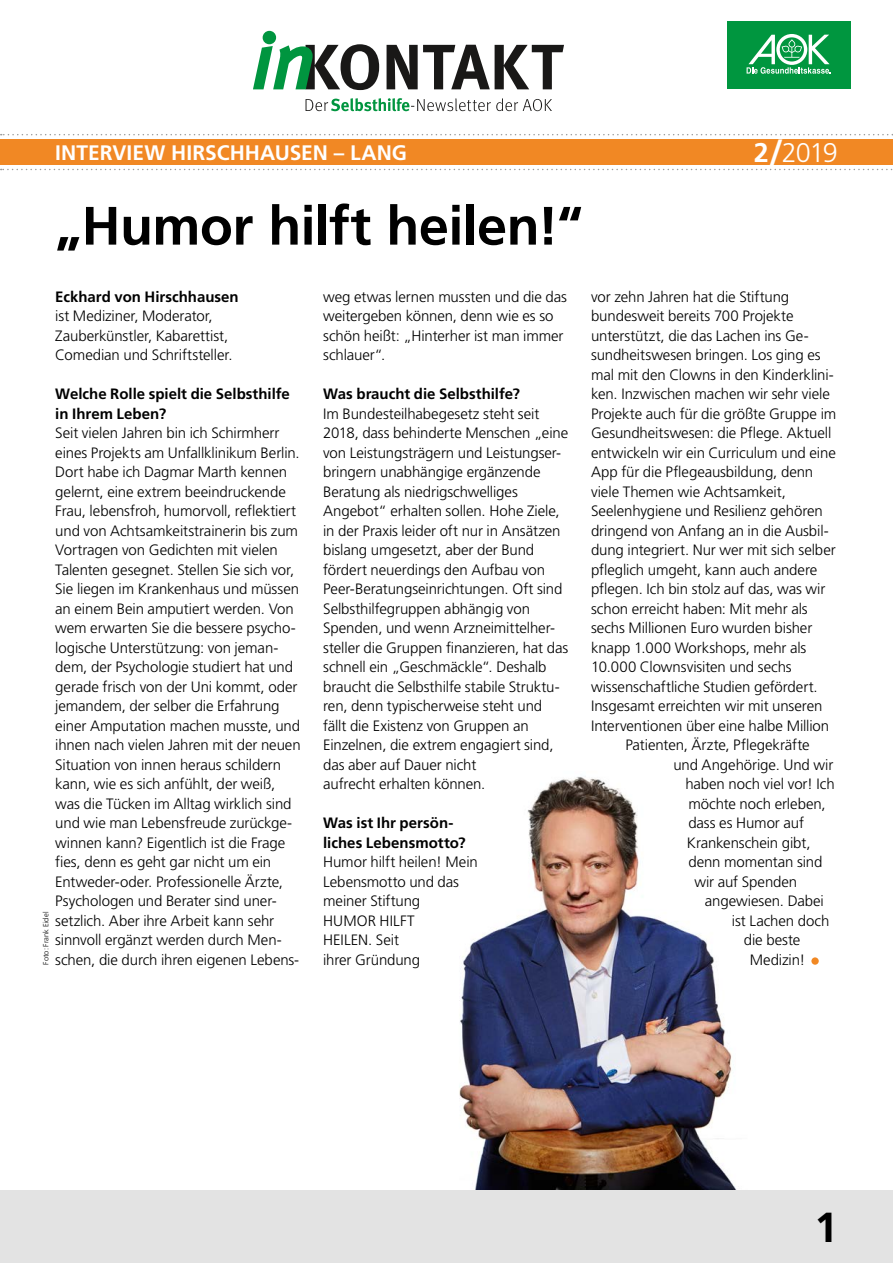
<style>
.page{position:relative;width:893px;height:1263px;background:#fff}
.page>*{position:absolute;margin:0;border:0;box-sizing:border-box;transform-origin:0 0}
.h2_Head_A_26-30pt_groß{font:700 54px "Frutiger LT";letter-spacing:-.01em;color:#000}
.t1{font:700 42px "Frutiger LT";color:#000}
.P_-_xx_Titel_xx{font:700 21px "Frutiger LT";color:#fff}
.P_copy_FLATTER_NUR_oE{font:300 15px/19.5px "Frutiger LT";letter-spacing:-.005em;color:#000}
.P_copy_FLATTER_Interview_Frage{font:700 15px/19.5px "Frutiger LT";color:#000}
.t2{font:300 7.5px "Frutiger LT";letter-spacing:.005em;color:#000}
.s1{font-weight:700}
</style>
<div class="page">
<div style="left:0;top:1191px;width:893px;height:72px;background:#e3e3e3"></div>
<svg style="left:1px;top:169px;width:892px;height:1px"></svg>
<div style="left:0;top:139px;width:893px;height:26px;background:#f18824"></div>
<svg style="left:1px;top:134px;width:892px;height:1px"></svg>
<div style="left:727px;top:21px;width:123px;height:68px;background:#00963f"></div>
<svg style="left:747px;top:34px;width:84px;height:40px"></svg>
<svg style="left:306px;top:98px;width:246px;height:13px"></svg>
<svg style="left:253px;top:31px;width:311px;height:60px"></svg>
<img style="left:413px;top:776px;width:350px;height:415px">
<div style="left:811px;top:957px;width:8px;height:8px;background:#f18824;border-radius:50%"></div>
<p class="P_-_xx_Titel_xx" style="left:55px;top:141px;width:353px">INTERVIEW HIRSCHHAUSEN – LANG</p>
<h1 class="h2_Head_A_26-30pt_groß" style="left:55px;top:194px;width:529px">„Humor hilft heilen!“</h1>
<p class="P_copy_FLATTER_NUR_oE" style="left:55px;top:287px;width:185px"><span class="s1">Eckhard von Hirschhausen </span>ist Mediziner, Moderator,<br>Zauberkünstler, Kabarettist,<br>Comedian und Schriftsteller.</p>
<p class="P_copy_FLATTER_Interview_Frage" style="left:55px;top:384px;width:236px">Welche Rolle spielt die Selbsthilfe in Ihrem Leben?</p>
<p class="P_copy_FLATTER_NUR_oE" style="left:55px;top:423px;width:247px">Seit vielen Jahren bin ich Schirmherr eines Projekts am Unfallklinikum Berlin.<br>Dort habe ich Dagmar Marth kennen gelernt, eine extrem beeindruckende Frau, lebensfroh, humorvoll, reflektiert und von Achtsamkeitstrainerin bis zum Vortragen von Gedichten mit vielen Talenten gesegnet. Stellen Sie sich vor, Sie liegen im Krankenhaus und müssen an einem Bein amputiert werden. Von wem erwarten Sie die bessere psycho&shy;logische Unterstützung: von jeman&shy;dem, der Psychologie studiert hat und gerade frisch von der Uni kommt, oder jemandem, der selber die Erfahrung einer Amputation machen musste, und ihnen nach vielen Jahren mit der neuen Situation von innen heraus schildern kann, wie es sich anfühlt, der weiß, was die Tücken im Alltag wirklich sind und wie man Lebensfreude zurückge&shy;winnen kann? Eigentlich ist die Frage fies, denn es geht gar nicht um ein Entweder-oder. Professionelle Ärzte, Psychologen und Berater sind uner&shy;setzlich. Aber ihre Arbeit kann sehr sinnvoll ergänzt werden durch Men&shy;schen, die durch ihren eigenen Lebens-</p>
<p class="t2" style="left:42px;top:965px;width:54px;rotate:-90deg">Foto: Frank Eidel</p>
<p class="P_copy_FLATTER_NUR_oE" style="left:323px;top:287px;width:245px">weg etwas lernen mussten und die das weitergeben können, denn wie es so schön heißt: „Hinterher ist man immer schlauer“.</p>
<p class="P_copy_FLATTER_Interview_Frage" style="left:323px;top:384px;width:198px">Was braucht die Selbsthilfe?</p>
<p class="P_copy_FLATTER_NUR_oE" style="left:323px;top:404px;width:247px">Im Bundesteilhabegesetz steht seit 2018, dass behinderte Menschen „eine von Leistungsträgern und Leistungser&shy;bringern unabhängige ergänzende Beratung als niedrigschwelliges Angebot“ erhalten sollen. Hohe Ziele, in der Praxis leider oft nur in Ansätzen bislang umgesetzt, aber der Bund fördert neuerdings den Aufbau von Peer-Beratungseinrichtungen. Oft sind Selbsthilfegruppen abhängig von Spenden, und wenn Arzneimittelher&shy;steller die Gruppen finanzieren, hat das schnell ein „Geschmäckle“. Deshalb braucht die Selbsthilfe stabile Struktu&shy;ren, denn typischerweise steht und fällt die Existenz von Gruppen an Einzelnen, die extrem engagiert sind, das aber auf Dauer nicht<br>aufrecht erhalten können.</p>
<p class="P_copy_FLATTER_Interview_Frage" style="left:323px;top:813px;width:144px">Was ist Ihr persön&shy;liches Lebensmotto?</p>
<p class="P_copy_FLATTER_NUR_oE" style="left:323px;top:852px;width:156px">Humor hilft heilen! Mein<br>Lebensmotto und das meiner Stiftung<br>HUMOR HILFT<br>HEILEN. Seit<br>ihrer Gründung</p>
<p class="P_copy_FLATTER_NUR_oE" style="left:591px;top:287px;width:200px">vor zehn Jahren hat die Stiftung</p>
<p class="P_copy_FLATTER_NUR_oE" style="left:591px;top:306px;width:204px">bundesweit bereits 700 Projekte</p>
<p class="P_copy_FLATTER_NUR_oE" style="left:591px;top:326px;width:219px">unterstützt, die das Lachen ins Ge-</p>
<p class="P_copy_FLATTER_NUR_oE" style="left:591px;top:345px;width:231px">sundheitswesen bringen. Los ging es</p>
<p class="P_copy_FLATTER_NUR_oE" style="left:591px;top:365px;width:244px">mal mit den Clowns in den Kinderklini-</p>
<p class="P_copy_FLATTER_NUR_oE" style="left:591px;top:384px;width:240px">ken. Inzwischen machen wir sehr viele</p>
<p class="P_copy_FLATTER_NUR_oE" style="left:591px;top:404px;width:247px">Projekte auch für die größte Gruppe im</p>
<p class="P_copy_FLATTER_NUR_oE" style="left:591px;top:423px;width:242px">Gesundheitswesen: die Pflege. Aktuell</p>
<p class="P_copy_FLATTER_NUR_oE" style="left:591px;top:443px;width:246px">entwickeln wir ein Curriculum und eine</p>
<p class="P_copy_FLATTER_NUR_oE" style="left:591px;top:462px;width:224px">App für die Pflegeausbildung, denn</p>
<p class="P_copy_FLATTER_NUR_oE" style="left:591px;top:482px;width:196px">viele Themen wie Achtsamkeit,</p>
<p class="P_copy_FLATTER_NUR_oE" style="left:591px;top:501px;width:233px">Seelenhygiene und Resilienz gehören</p>
<p class="P_copy_FLATTER_NUR_oE" style="left:591px;top:521px;width:239px">dringend von Anfang an in die Ausbil-</p>
<p class="P_copy_FLATTER_NUR_oE" style="left:591px;top:540px;width:246px">dung integriert. Nur wer mit sich selber</p>
<p class="P_copy_FLATTER_NUR_oE" style="left:591px;top:560px;width:228px">pfleglich umgeht, kann auch andere</p>
<p class="P_copy_FLATTER_NUR_oE" style="left:591px;top:579px;width:236px">pflegen. Ich bin stolz auf das, was wir</p>
<p class="P_copy_FLATTER_NUR_oE" style="left:591px;top:599px;width:218px">schon erreicht haben: Mit mehr als</p>
<p class="P_copy_FLATTER_NUR_oE" style="left:591px;top:618px;width:223px">sechs Millionen Euro wurden bisher</p>
<p class="P_copy_FLATTER_NUR_oE" style="left:591px;top:638px;width:217px">knapp 1.000 Workshops, mehr als</p>
<p class="P_copy_FLATTER_NUR_oE" style="left:591px;top:657px;width:202px">10.000 Clownsvisiten und sechs</p>
<p class="P_copy_FLATTER_NUR_oE" style="left:591px;top:677px;width:228px">wissenschaftliche Studien gefördert.</p>
<p class="P_copy_FLATTER_NUR_oE" style="left:591px;top:696px;width:233px">Insgesamt erreichten wir mit unseren</p>
<p class="P_copy_FLATTER_NUR_oE" style="left:591px;top:716px;width:240px">Interventionen über eine halbe Million</p>
<p class="P_copy_FLATTER_NUR_oE" style="left:625px;top:735px;width:186px">Patienten, Ärzte, Pflegekräfte</p>
<p class="P_copy_FLATTER_NUR_oE" style="left:673px;top:755px;width:162px">und Angehörige. Und wir</p>
<p class="P_copy_FLATTER_NUR_oE" style="left:685px;top:774px;width:151px">haben noch viel vor! Ich</p>
<p class="P_copy_FLATTER_NUR_oE" style="left:688px;top:794px;width:139px">möchte noch erleben,</p>
<p class="P_copy_FLATTER_NUR_oE" style="left:688px;top:813px;width:117px">dass es Humor auf</p>
<p class="P_copy_FLATTER_NUR_oE" style="left:687px;top:833px;width:125px">Krankenschein gibt,</p>
<p class="P_copy_FLATTER_NUR_oE" style="left:688px;top:852px;width:136px">denn momentan sind</p>
<p class="P_copy_FLATTER_NUR_oE" style="left:694px;top:872px;width:104px">wir auf Spenden</p>
<p class="P_copy_FLATTER_NUR_oE" style="left:705px;top:891px;width:121px">angewiesen. Dabei</p>
<p class="P_copy_FLATTER_NUR_oE" style="left:732px;top:911px;width:99px">ist Lachen doch</p>
<p class="P_copy_FLATTER_NUR_oE" style="left:744px;top:930px;width:58px">die beste</p>
<p class="P_copy_FLATTER_NUR_oE" style="left:750px;top:950px;width:57px">Medizin!</p>
<h2 class="t1" style="left:814px;top:1202px;width:25px">1</h2>
</div>
